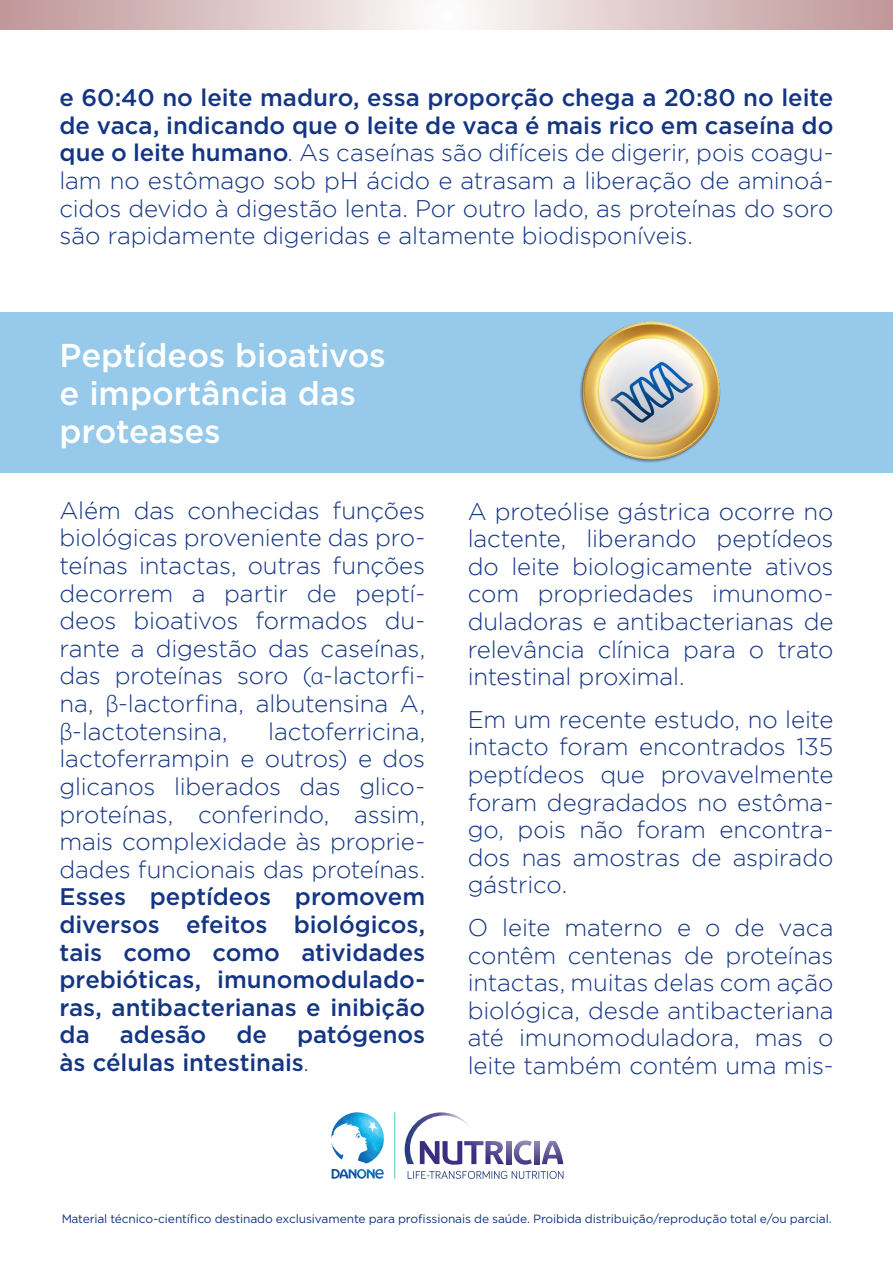
<style>
.page{position:relative;width:893px;height:1263px;background:#fff}
.page>*{position:absolute;margin:0;border:0;box-sizing:border-box;transform-origin:0 0}
.t1{font:500 33px/38px "Gotham";letter-spacing:-.005em;color:#fff}
.t2{font:300 24px/27.6px "Gotham";letter-spacing:-.01em;color:#133583;text-align:justify}
.t3{font:500 24px/27.6px "Gotham";color:#133583;text-align:justify}
.t4{font:12px "Gotham";letter-spacing:-.01em;color:#133583}
.s1{font-weight:500}
.s2{font-family:"Myriad Pro"}
.s3{font-weight:300}
</style>
<div class="page">
<div style="left:0;top:312px;width:893px;height:160px;background:#97c9ea"></div>
<svg style="left:534px;top:1141px;width:5px;height:23px"></svg>
<svg style="left:542px;top:1141px;width:21px;height:23px"></svg>
<svg style="left:514px;top:1140px;width:18px;height:25px"></svg>
<svg style="left:506px;top:1141px;width:5px;height:23px"></svg>
<svg style="left:408px;top:1171px;width:155px;height:8px"></svg>
<svg style="left:405px;top:1112px;width:99px;height:53px"></svg>
<img style="left:331px;top:1169px;width:53px;height:10px">
<hr style="left:394px;top:1112px;width:1px;height:67px;background:#54c4ce">
<svg style="left:330px;top:1111px;width:56px;height:56px"></svg>
<img style="left:340px;top:1112px;width:17px;height:7px">
<img style="left:580px;top:321px;width:141px;height:142px">
<svg style="left:0;top:0;width:893px;height:30px;background:#ddc7c7"></svg>
<p class="t2" style="left:60px;top:84px;width:775px"><span class="s1">e 60:40 no leite maduro, essa proporção chega a 20:80 no leite de vaca, indicando que o leite de vaca é mais rico em caseína do que o leite humano</span>. As caseínas são difíceis de digerir, pois coagu&shy;lam no estômago sob pH ácido e atrasam a liberação de aminoá&shy;cidos devido à digestão lenta. Por outro lado, as proteínas do soro são rapidamente digeridas e altamente biodisponíveis.</p>
<h1 class="t1" style="left:60px;top:335px;width:328px">Peptídeos bioativos e importância das proteases</h1>
<p class="t2" style="left:60px;top:496px;width:367px">Além das conhecidas funções biológicas proveniente das pro&shy;teínas intactas, outras funções decorrem a partir de peptí&shy;deos bioativos formados du&shy;rante a digestão das caseínas, das proteínas soro (<span class="s2">α</span>-lactorfi&shy;na, <span class="s2">β</span>-lactorfina, albutensina A, <span class="s2">β</span>-lactotensina,</p>
<p class="t2" style="left:60px;top:717px;width:367px;text-indent:209px">lactoferricina, lactoferrampin e outros) e dos glicanos liberados das glico&shy;proteínas, conferindo, assim, mais complexidade às proprie&shy;dades funcionais das proteínas.</p>
<p class="t3" style="left:60px;top:883px;width:367px">Esses peptídeos promovem diversos efeitos biológicos, tais como como atividades prebióticas, imunomodulado&shy;ras, antibacterianas e inibição da</p>
<p class="t3" style="left:60px;top:1021px;width:367px;text-indent:60px">adesão de patógenos às células intestinais<span class="s3">.</span></p>
<p class="t2" style="left:468px;top:497px;width:367px">A proteólise gástrica ocorre no lactente, liberando peptídeos do leite biologicamente ativos com propriedades imunomo&shy;duladoras e antibacterianas de relevância clínica para o trato intestinal proximal.</p>
<p class="t2" style="left:468px;top:705px;width:367px">Em um recente estudo, no leite intacto foram encontrados 135 peptídeos que provavelmente foram degradados no estôma&shy;go, pois não foram encontra&shy;dos nas amostras de aspirado gástrico.</p>
<p class="t2" style="left:468px;top:913px;width:367px">O leite materno e o de vaca contêm centenas de proteínas intactas, muitas delas com ação biológica, desde antibacteriana até imunomoduladora, mas o leite também contém uma mis-</p>
<p class="t4" style="left:61px;top:1211px;width:772px">Material técnico-científico destinado exclusivamente para profissionais de saúde. Proibida distribuição/reprodução total e/ou parcial.</p>
</div>
